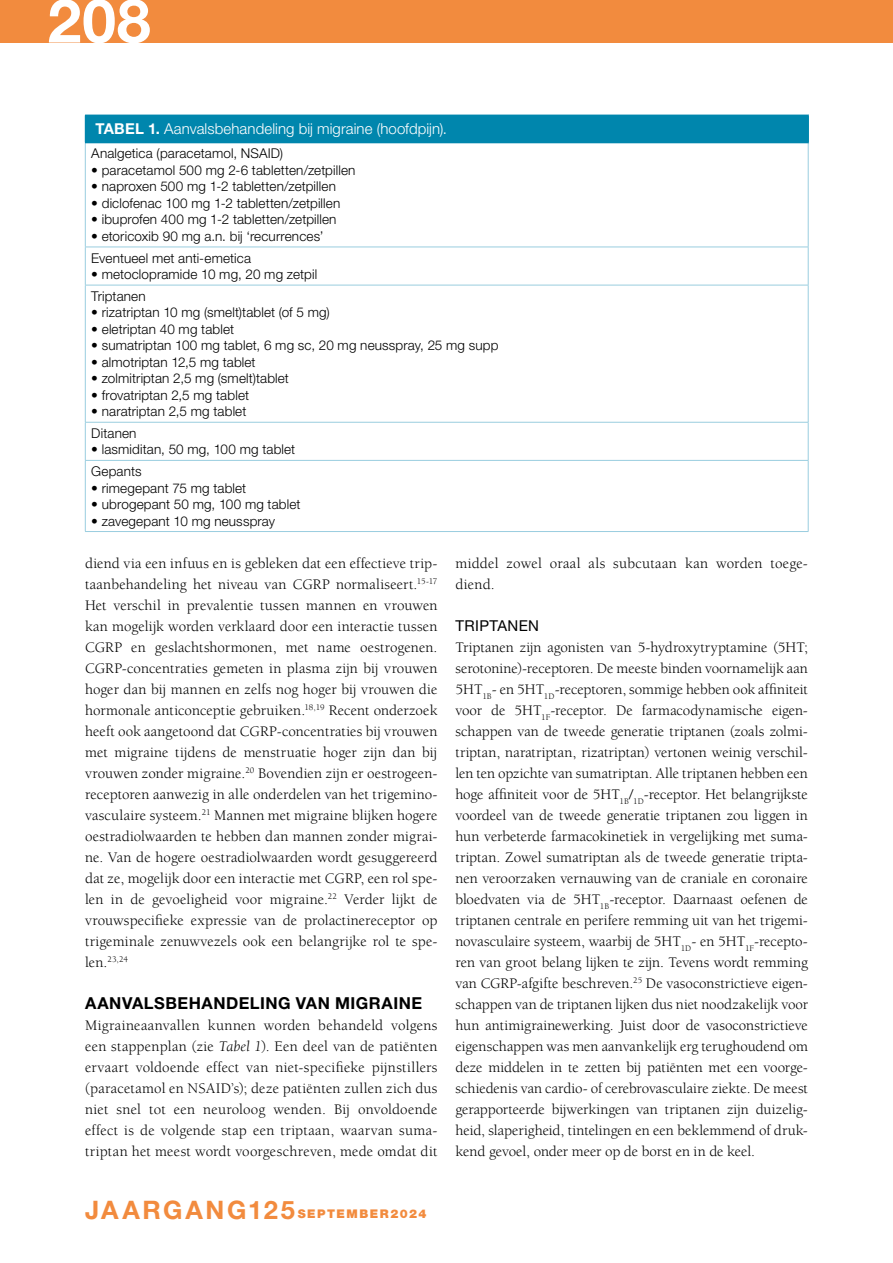
<style>
.page{position:relative;width:893px;height:1263px;background:#fff}
.page>*{position:absolute;margin:0;border:0;box-sizing:border-box;transform-origin:0 0}
.t1{font:700 60.75px "Helvetica Neue LT Std";color:#fff}
.t2{font:700 16.5px "Helvetica Neue LT Std";letter-spacing:.03em;color:#000}
.t3{font:15px/21px "Berkeley Std";letter-spacing:.01em;color:#000;text-align:justify}
.t4{font:300 15px "Helvetica Neue LT Std";letter-spacing:.005em;color:#fff}
.t5{font:15px "Helvetica Neue LT Std";letter-spacing:.025em;color:#000}
.t6{font:300 13.5px/21.6px "Helvetica Neue LT Std";letter-spacing:.01em;color:#000}
.t7{font:900 12px "Helvetica Neue LT Std";letter-spacing:.13em;color:#f28b3e}
.t8{font:8.7px "Berkeley Std";color:#000}
.s1{font-weight:700}
.s2{font-size:15px}
.s3{font-style:italic}
.s4{font-weight:700;font-size:25.5px}
</style>
<div class="page">
<div style="left:0;top:0;width:893px;height:43px;background:#f28b3e"></div>
<div style="left:85px;top:115px;width:723px;height:28px;background:#0086ad"></div>
<hr style="left:85px;top:143px;width:1px;height:104px;background:#99cddf">
<hr style="left:808px;top:143px;width:1px;height:104px;background:#99cddf">
<hr style="left:85px;top:247px;width:723px;height:1px;background:#99cddf">
<hr style="left:85px;top:247px;width:1px;height:38px;background:#99cddf">
<hr style="left:808px;top:247px;width:1px;height:38px;background:#99cddf">
<hr style="left:85px;top:285px;width:723px;height:1px;background:#99cddf">
<hr style="left:85px;top:285px;width:1px;height:137px;background:#99cddf">
<hr style="left:808px;top:285px;width:1px;height:137px;background:#99cddf">
<hr style="left:85px;top:422px;width:723px;height:1px;background:#99cddf">
<hr style="left:85px;top:422px;width:1px;height:38px;background:#99cddf">
<hr style="left:808px;top:422px;width:1px;height:38px;background:#99cddf">
<hr style="left:85px;top:460px;width:723px;height:1px;background:#99cddf">
<hr style="left:85px;top:461px;width:1px;height:70px;background:#99cddf">
<hr style="left:808px;top:461px;width:1px;height:70px;background:#99cddf">
<hr style="left:85px;top:531px;width:723px;height:1px;background:#99cddf">
<hr style="left:85px;top:143px;width:724px;height:1px;background:#0086ad">
<hr style="left:807px;top:115px;width:2px;height:28px;background:#0086ad">
<h1 class="t1" style="left:48px;top:-17px;width:105px">208</h1>
<p class="t4" style="left:96px;top:120px;width:353px"><span class="s1">TABEL 1.</span> Aanvalsbehandeling bij migraine (hoofdpijn).</p>
<p class="t6" style="left:91px;top:143px;width:193px">Analgetica (paracetamol, NSAID)</p>
<p class="t6" style="left:91px;top:159px;width:266px">• paracetamol 500 mg 2-6 tabletten/zetpillen</p>
<p class="t6" style="left:91px;top:176px;width:246px">• naproxen 500 mg 1-2 tabletten/zetpillen</p>
<p class="t6" style="left:91px;top:192px;width:251px">• diclofenac 100 mg 1-2 tabletten/zetpillen</p>
<p class="t6" style="left:91px;top:209px;width:247px">• ibuprofen 400 mg 1-2 tabletten/zetpillen</p>
<p class="t6" style="left:91px;top:225px;width:234px">• etoricoxib 90 mg a.n. bij ‘recurrences’<br>Eventueel met anti-emetica</p>
<p class="t6" style="left:91px;top:263px;width:227px">• metoclopramide 10 mg, 20 mg zetpil<br>Triptanen</p>
<p class="t6" style="left:91px;top:301px;width:240px">• rizatriptan 10 mg (smelt)tablet (of 5 mg)</p>
<p class="t6" style="left:91px;top:318px;width:144px">• eletriptan 40 mg tablet</p>
<p class="t6" style="left:91px;top:334px;width:409px">• sumatriptan 100 mg tablet, 6 mg sc, 20 mg neusspray, 25 mg supp</p>
<p class="t6" style="left:91px;top:351px;width:166px">• almotriptan 12,5 mg tablet</p>
<p class="t6" style="left:91px;top:367px;width:199px">• zolmitriptan 2,5 mg (smelt)tablet</p>
<p class="t6" style="left:91px;top:384px;width:159px">• frovatriptan 2,5 mg tablet</p>
<p class="t6" style="left:91px;top:400px;width:157px">• naratriptan 2,5 mg tablet<br>Ditanen</p>
<p class="t6" style="left:91px;top:438px;width:205px">• lasmiditan, 50 mg, 100 mg tablet<br>Gepants</p>
<p class="t6" style="left:91px;top:477px;width:156px">• rimegepant 75 mg tablet</p>
<p class="t6" style="left:91px;top:493px;width:211px">• ubrogepant 50 mg, 100 mg tablet</p>
<p class="t6" style="left:91px;top:510px;width:185px">• zavegepant 10 mg neusspray</p>
<p class="t3" style="left:85px;top:553px;width:354px">diend via een infuus en is gebleken dat een effectieve trip&shy;taanbehandeling het niveau van CGRP normaliseert.<sup>15-17<br></sup>Het verschil in prevalentie tussen mannen en vrouwen kan mogelijk worden verklaard door een interactie tussen CGRP en geslachtshormonen, met name oestrogenen.<br>CGRP-concentraties gemeten in plasma zijn bij vrouwen hoger dan bij mannen en zelfs nog hoger bij vrouwen die hormonale anticonceptie gebruiken.<sup>18,19</sup> Recent onderzoek heeft ook aangetoond dat CGRP-concentraties bij vrouwen met migraine tijdens de menstruatie hoger zijn dan bij vrouwen zonder migraine.<sup>20</sup> Bovendien zijn er oestrogeen&shy;receptoren aanwezig in alle onderdelen van het trigemino&shy;vasculaire systeem.<sup>21</sup> Mannen met migraine blijken hogere oestradiolwaarden te hebben dan mannen zonder migrai&shy;ne. Van de hogere oestradiolwaarden wordt gesuggereerd dat ze, mogelijk door een interactie met CGRP, een rol spe&shy;len in de gevoeligheid voor migraine.<sup>22</sup> Verder lijkt de vrouwspecifieke expressie van de prolactinereceptor op trigeminale zenuwvezels ook een belangrijke rol te spe-</p>
<p class="t8" style="left:85px;top:954px;width:44px"><span class="s2">len.</span>23,24</p>
<p class="t2" style="left:85px;top:992px;width:339px">AANVALSBEHANDELING VAN MIGRAINE</p>
<p class="t3" style="left:85px;top:1015px;width:354px">Migraineaanvallen kunnen worden behandeld volgens een stappenplan (zie <span class="s3">Tabel 1</span>). Een deel van de patiënten ervaart voldoende effect van niet-specifieke pijnstillers (paracetamol en NSAID’s); deze patiënten zullen zich dus niet snel tot een neuroloog wenden. Bij onvoldoende effect is de volgende stap een triptaan, waarvan suma&shy;triptan het meest wordt voorgeschreven, mede omdat dit</p>
<p class="t7" style="left:85px;top:1206px;width:343px"><span class="s4">JAARGANG125</span>SEPTEMBER2024</p>
<p class="t3" style="left:455px;top:553px;width:354px">middel zowel oraal als subcutaan kan worden toege&shy;diend.</p>
<p class="t5" style="left:455px;top:616px;width:85px">TRIPTANEN</p>
<p class="t3" style="left:455px;top:637px;width:354px">Triptanen zijn agonisten van 5-hydroxytryptamine (5HT; serotonine)-receptoren. De meeste binden voornamelijk aan 5HT<sub>1B</sub>- en 5HT<sub>1D</sub>-receptoren, sommige hebben ook affiniteit voor de 5HT<sub>1F</sub>-receptor. De farmacodynamische eigen&shy;schappen van de tweede generatie triptanen (zoals zolmi&shy;triptan, naratriptan, rizatriptan) vertonen weinig verschil&shy;len ten opzichte van sumatriptan. Alle triptanen hebben een hoge affiniteit voor de 5HT<sub>1B</sub>/<sub>1D</sub>-receptor. Het belangrijkste voordeel van de tweede generatie triptanen zou liggen in hun verbeterde farmacokinetiek in vergelijking met suma&shy;triptan. Zowel sumatriptan als de tweede generatie tripta&shy;nen veroorzaken vernauwing van de craniale en coronaire bloedvaten via de 5HT<sub>1B</sub>-receptor. Daarnaast oefenen de triptanen centrale en perifere remming uit van het trigemi&shy;novasculaire systeem, waarbij de 5HT<sub>1D</sub>- en 5HT<sub>1F</sub>-recepto&shy;ren van groot belang lijken te zijn. Tevens wordt remming van CGRP-afgifte beschreven.<sup>25</sup> De vasoconstrictieve eigen&shy;schappen van de triptanen lijken dus niet noodzakelijk voor hun antimigrainewerking. Juist door de vasoconstrictieve eigenschappen was men aanvankelijk erg terughoudend om deze middelen in te zetten bij patiënten met een voorge&shy;schiedenis van cardio- of cerebrovasculaire ziekte. De meest gerapporteerde bijwerkingen van triptanen zijn duizelig&shy;heid, slaperigheid, tintelingen en een beklemmend of druk&shy;kend gevoel, onder meer op de borst en in de keel.</p>
</div>
